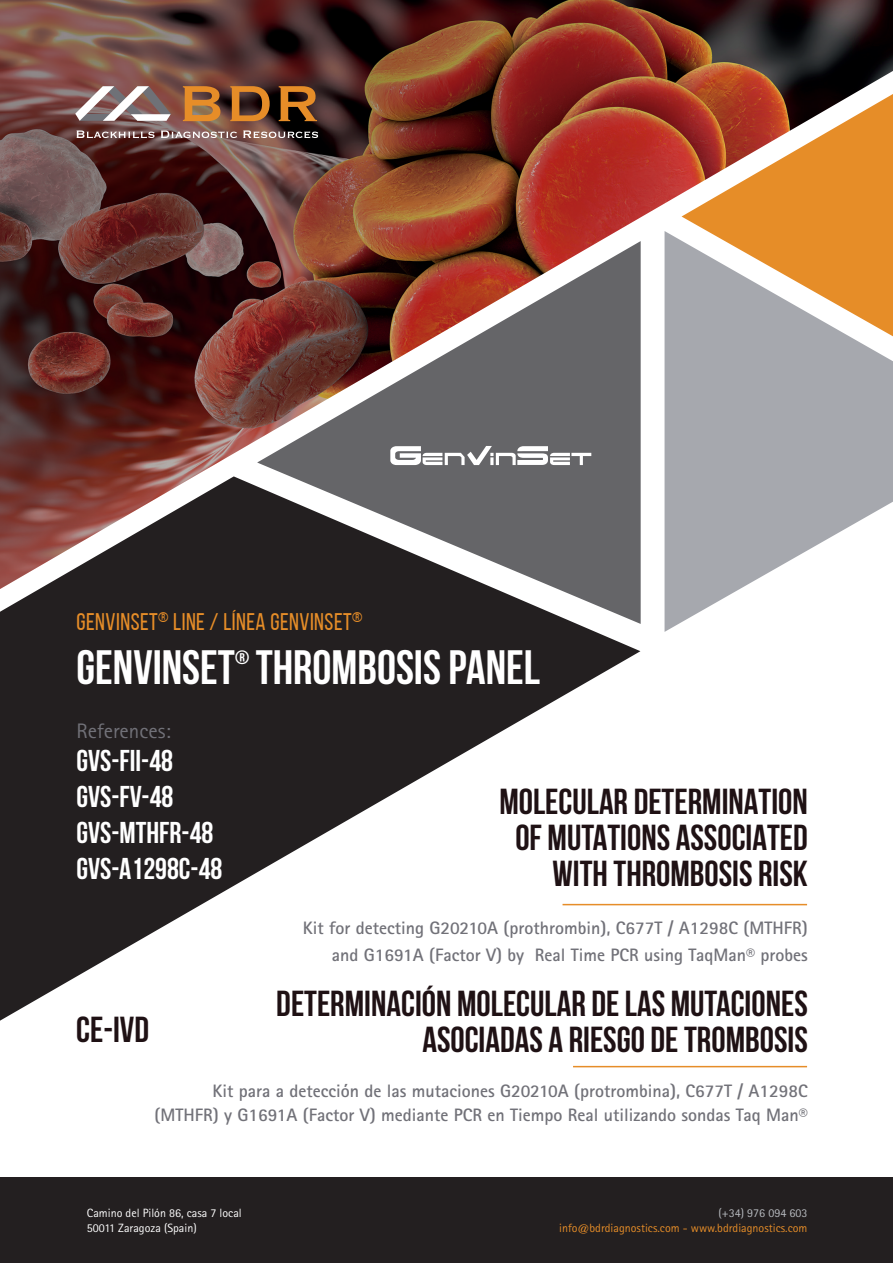
<style>
.page{position:relative;width:893px;height:1263px;background:#fff}
.page>*{position:absolute;margin:0;border:0;box-sizing:border-box;transform-origin:0 0}
.t1{font:700 48px "Bebas Neue";color:#fff}
.t2{font:700 36px/36px "Bebas Neue";color:#1f1114;text-align:right}
.t3{font:700 30px/36px "Bebas Neue";color:#fff}
.t4{font:24px "Bebas Neue";letter-spacing:.02em;color:#e68d28}
.t5{font:21px "Rotis Sans Serif";color:#717178}
.t6{font:700 19.2px "Bebas Neue";color:#fff}
.t7{font:700 18px/24px "Rotis Sans Serif";color:#717178;text-align:right}
.t8{font:12px/14.4px "Rotis Sans Serif";color:#fff}
.t9{font:12px "Rotis Sans Serif";color:#e68d28}
.t10{font:12px "Rotis Sans Serif";color:#b8bbc0}
</style>
<div class="page">
<svg style="left:0;top:589px;width:640px;height:432px;fill:#231f20"></svg>
<svg style="left:664px;top:589px;width:76px;height:43px"></svg>
<img style="left:0;top:0;width:893px;height:589px">
<svg style="left:75px;top:86px;width:96px;height:35px"></svg>
<svg style="left:183px;top:86px;width:37px;height:35px"></svg>
<svg style="left:230px;top:86px;width:40px;height:35px"></svg>
<svg style="left:279px;top:86px;width:38px;height:35px"></svg>
<svg style="left:76px;top:130px;width:79px;height:8px"></svg>
<svg style="left:161px;top:130px;width:76px;height:8px"></svg>
<svg style="left:243px;top:130px;width:75px;height:8px"></svg>
<svg style="left:390px;top:446px;width:201px;height:19px"></svg>
<div style="left:0;top:1178px;width:893px;height:85px;background:#231f20"></div>
<hr style="left:562px;top:904px;width:245px;height:1px;background:#e68d28">
<hr style="left:573px;top:1066px;width:234px;height:1px;background:#e68d28">
<h3 class="t4" style="left:76px;top:608px;width:288px">GENVINSET<sup>®</sup> LINE / LÍNEA GENVINSET<sup>®</sup></h3>
<h1 class="t1" style="left:76px;top:641px;width:465px">GENVINSET THROMBOSIS PANEL</h1>
<p class="t6" style="left:235px;top:646px;width:16px">®</p>
<p class="t5" style="left:76px;top:718px;width:96px">References:</p>
<h3 class="t3" style="left:76px;top:742px;width:147px">GVS-FII-48<br>GVS-FV-48<br>GVS-MTHFR-48<br>GVS-A1298C-48</h3>
<h2 class="t2" style="left:499px;top:783px;width:310px">MOLECULAR DETERMINATION<br>OF MUTATIONS ASSOCIATED<br>WITH THROMBOSIS RISK</h2>
<p class="t7" style="left:303px;top:914px;width:506px;line-height:27px">Kit for detecting G20210A (prothrombin), C677T / A1298C (MTHFR) and G1691A (Factor V) by Real Time PCR using TaqMan® probes</p>
<h2 class="t2" style="left:276px;top:985px;width:533px">DETERMINACIÓN MOLECULAR DE LAS MUTACIONES<br>ASOCIADAS A RIESGO DE TROMBOSIS</h2>
<p class="t7" style="left:155px;top:1079px;width:655px">Kit para a detección de las mutaciones G20210A (protrombina), C677T / A1298C (MTHFR) y G1691A (Factor V) mediante PCR en Tiempo Real utilizando sondas Taq Man®</p>
<h2 class="t2" style="left:76px;top:1011px;width:74px">CE-IVD</h2>
<p class="t8" style="left:87px;top:1206px;width:156px">Camino del Pilón 86, casa 7 local<br>50011 Zaragoza (Spain)</p>
<p class="t10" style="left:719px;top:1206px;width:90px">(+34) 976 094 603</p>
<p class="t9" style="left:559px;top:1220px;width:250px">info@bdrdiagnostics.com - www.bdrdiagnostics.com</p>
</div>
